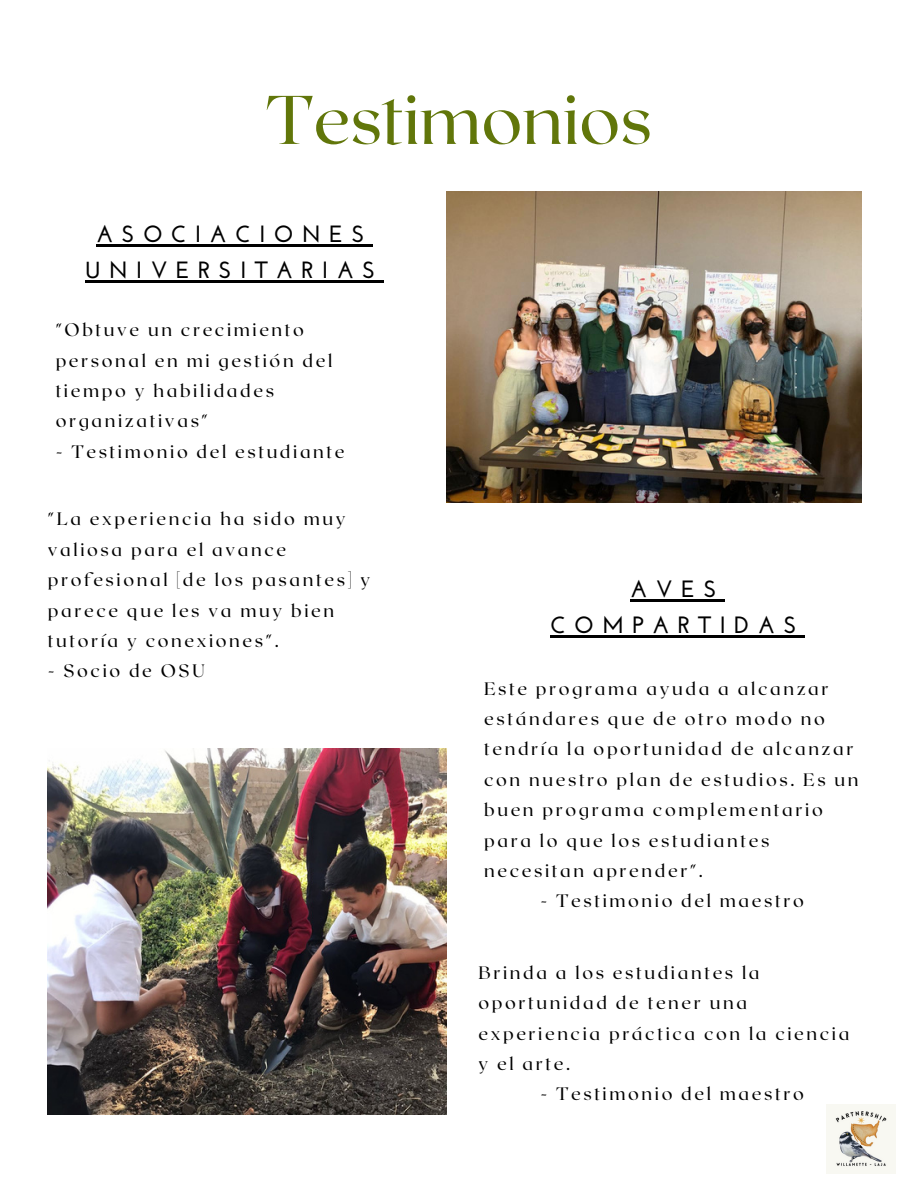
<style>
.page{position:relative;width:918px;height:1188px;background:#fff}
.page>*{position:absolute;margin:0;border:0;box-sizing:border-box;transform-origin:0 0}
.t1{font:68.7px "Roxborough CF";color:#61760a}
.t2{font:700 23.55px/36px "Josefin Sans";letter-spacing:.35em;color:#000;text-align:center}
.t3{font:18px/30.3px "Roxborough CF";letter-spacing:.145em;color:#000}
</style>
<div class="page">
<img style="left:48px;top:749px;width:398px;height:366px">
<hr style="left:96px;top:245px;width:277px;height:2px;background:#000">
<hr style="left:85px;top:281px;width:299px;height:2px;background:#000">
<hr style="left:630px;top:600px;width:95px;height:2px;background:#000">
<hr style="left:550px;top:636px;width:255px;height:2px;background:#000">
<img style="left:447px;top:192px;width:415px;height:310px">
<img style="left:826px;top:1104px;width:70px;height:70px">
<h1 class="t1" style="left:266px;top:75px;width:387px">Testimonios</h1>
<h2 class="t2" style="left:85px;top:219px;width:292px">ASOCIACIONES<br>UNIVERSITARIAS</h2>
<p class="t3" style="left:56px;top:314px;width:278px">"Obtuve un crecimiento personal en mi gestión del tiempo y habilidades organizativas"</p>
<p class="t3" style="left:56px;top:435px;width:290px">- Testimonio del estudiante</p>
<p class="t3" style="left:48px;top:503px;width:324px">"La experiencia ha sido muy valiosa para el avance profesional [de los pasantes] y parece que les va muy bien tutoría y conexiones".</p>
<p class="t3" style="left:48px;top:655px;width:159px">- Socio de OSU</p>
<h2 class="t2" style="left:550px;top:573px;width:248px">AVES<br>COMPARTIDAS</h2>
<p class="t3" style="left:484px;top:672px;width:376px">Este programa ayuda a alcanzar estándares que de otro modo no tendría la oportunidad de alcanzar con nuestro plan de estudios. Es un buen programa complementario para lo que los estudiantes necesitan aprender".</p>
<p class="t3" style="left:540px;top:885px;width:265px">- Testimonio del maestro</p>
<p class="t3" style="left:479px;top:956px;width:372px">Brinda a los estudiantes la oportunidad de tener una experiencia práctica con la ciencia y el arte.</p>
<p class="t3" style="left:540px;top:1078px;width:265px">- Testimonio del maestro</p>
</div>
